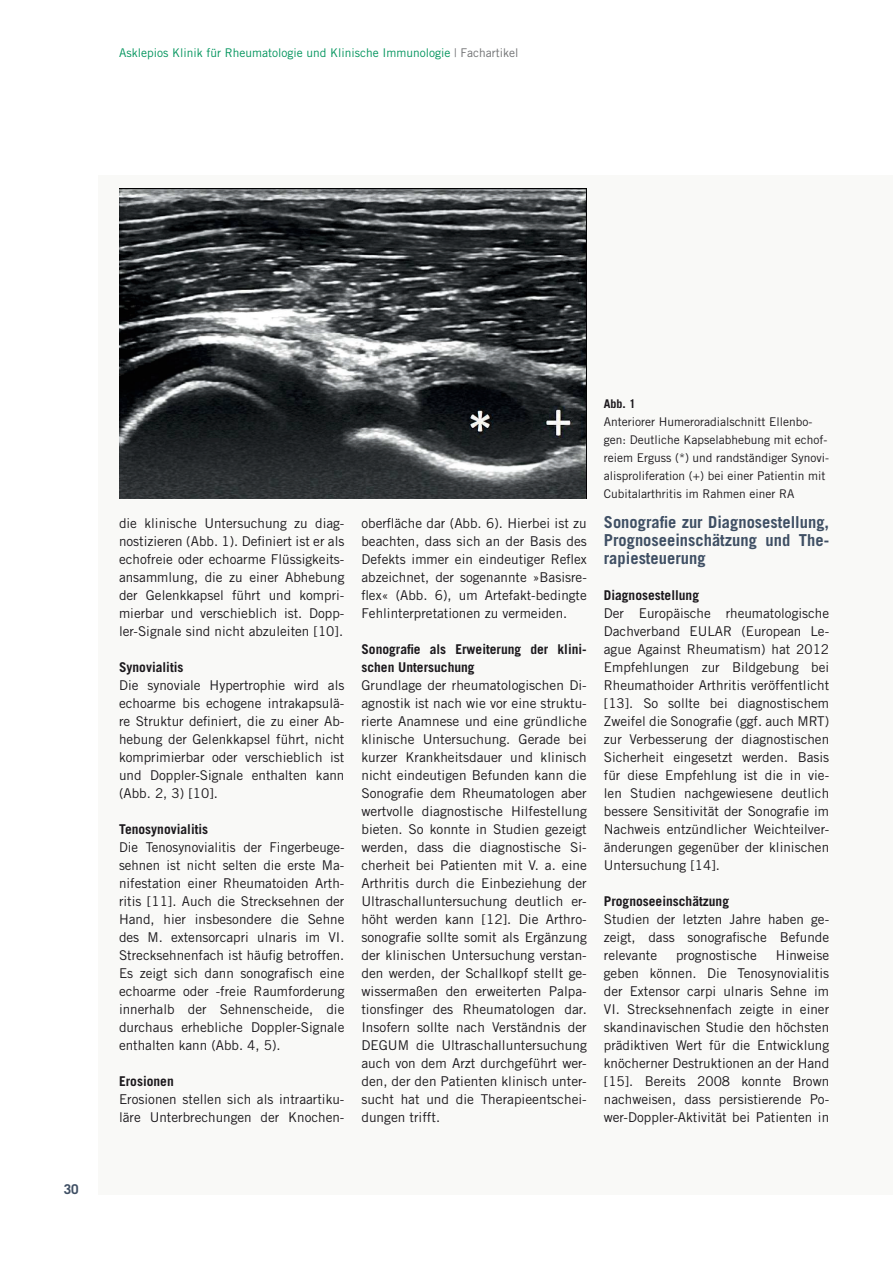
<style>
.page{position:relative;width:893px;height:1263px;background:#fff}
.page>*{position:absolute;margin:0;border:0;box-sizing:border-box;transform-origin:0 0}
.t1{font:700 16.5px/18px "Trade Gothic LT Std";color:#3f4f64;text-align:justify}
.t2{font:13.5px/18px "Trade Gothic LT Std";color:#1b181c;text-align:justify}
.t3{font:700 13.5px/18px "Trade Gothic LT Std";color:#1b181c}
.t4{font:700 13.5px "Trade Gothic LT Std";color:#3f4f64}
.t5{font:12px/18px "Trade Gothic LT Std";color:#1b181c}
.t6{font:12px "Trade Gothic LT Std";color:#00945c}
.t7{font:700 12px "Trade Gothic LT Std";color:#1b181c}
.s1{color:#707173}
</style>
<div class="page">
<div style="left:98px;top:175px;width:795px;height:1020px;background:#f9f9f7"></div>
<img style="left:119px;top:188px;width:468px;height:311px">
<p class="t6" style="left:119px;top:45px;width:401px">Asklepios Klinik für Rheumatologie und Klinische Immunologie <span class="s1">| Fachartikel</span></p>
<p class="t4" style="left:64px;top:1181px;width:17px">30</p>
<p class="t2" style="left:119px;top:514px;width:227px">die klinische Untersuchung zu diag&shy;nostizieren (Abb. 1). Definiert ist er als echofreie oder echoarme Flüssigkeits&shy;ansammlung, die zu einer Abhebung der Gelenkkapsel führt und kompri&shy;mierbar und verschieblich ist. Dopp&shy;ler-Signale sind nicht abzuleiten [10].</p>
<p class="t3" style="left:119px;top:658px;width:66px">Synovialitis</p>
<p class="t2" style="left:119px;top:676px;width:227px">Die synoviale Hypertrophie wird als echoarme bis echogene intrakapsulä&shy;re Struktur definiert, die zu einer Ab&shy;hebung der Gelenkkapsel führt, nicht komprimierbar oder verschieblich ist und Doppler-Signale enthalten kann (Abb. 2, 3) [10].</p>
<p class="t3" style="left:119px;top:820px;width:91px">Tenosynovialitis</p>
<p class="t2" style="left:119px;top:838px;width:227px">Die Tenosynovialitis der Fingerbeuge&shy;sehnen ist nicht selten die erste Ma&shy;nifestation einer Rheumatoiden Arth&shy;ritis [11]. Auch die Strecksehnen der Hand, hier insbesondere die Sehne des M. extensorcapri ulnaris im VI.<br>Strecksehnenfach ist häufig betroffen.<br>Es zeigt sich dann sonografisch eine echoarme oder -freie Raumforderung innerhalb der Sehnenscheide, die durchaus erhebliche Doppler-Signale enthalten kann (Abb. 4, 5).</p>
<p class="t3" style="left:119px;top:1072px;width:56px">Erosionen</p>
<p class="t2" style="left:119px;top:1090px;width:227px">Erosionen stellen sich als intraartiku&shy;läre Unterbrechungen der Knochen-</p>
<p class="t2" style="left:361px;top:514px;width:227px">oberfläche dar (Abb. 6). Hierbei ist zu beachten, dass sich an der Basis des Defekts immer ein eindeutiger Reflex abzeichnet, der sogenannte »Basisre&shy;flex« (Abb. 6), um Artefakt-bedingte Fehlinterpretationen zu vermeiden.</p>
<p class="t3" style="left:361px;top:640px;width:227px">Sonografie als Erweiterung der klini&shy;schen Untersuchung</p>
<p class="t2" style="left:361px;top:676px;width:227px">Grundlage der rheumatologischen Di&shy;agnostik ist nach wie vor eine struktu&shy;rierte Anamnese und eine gründliche klinische Untersuchung. Gerade bei kurzer Krankheitsdauer und klinisch nicht eindeutigen Befunden kann die Sonografie dem Rheumatologen aber wertvolle diagnostische Hilfestellung bieten. So konnte in Studien gezeigt werden, dass die diagnostische Si&shy;cherheit bei Patienten mit V. a. eine Arthritis durch die Einbeziehung der Ultraschalluntersuchung deutlich er&shy;höht werden kann [12]. Die Arthro&shy;sonografie sollte somit als Ergänzung der klinischen Untersuchung verstan&shy;den werden, der Schallkopf stellt ge&shy;wissermaßen den erweiterten Palpa&shy;tionsfinger des Rheumatologen dar.<br>Insofern sollte nach Verständnis der DEGUM die Ultraschalluntersuchung auch von dem Arzt durchgeführt wer&shy;den, der den Patienten klinisch unter&shy;sucht hat und die Therapieentschei&shy;dungen trifft.</p>
<p class="t7" style="left:604px;top:396px;width:34px">Abb. 1</p>
<p class="t5" style="left:604px;top:413px;width:227px">Anteriorer Humeroradialschnitt Ellenbo&shy;gen: Deutliche Kapselabhebung mit echof&shy;reiem Erguss (*) und randständiger Synovi&shy;alisproliferation (+) bei einer Patientin mit Cubitalarthritis im Rahmen einer RA</p>
<p class="t1" style="left:604px;top:513px;width:227px">Sonografie zur Diagnosestellung, Prognoseeinschätzung und The&shy;rapiesteuerung</p>
<p class="t3" style="left:604px;top:586px;width:97px">Diagnosestellung</p>
<p class="t2" style="left:604px;top:604px;width:227px">Der Europäische rheumatologische Dachverband EULAR (European Le&shy;ague Against Rheumatism) hat 2012<br>Empfehlungen zur Bildgebung bei Rheumathoider Arthritis veröffentlicht [13]. So sollte bei diagnostischem Zweifel die Sonografie (ggf. auch MRT) zur Verbesserung der diagnostischen Sicherheit eingesetzt werden. Basis für diese Empfehlung ist die in vie&shy;len Studien nachgewiesene deutlich bessere Sensitivität der Sonografie im Nachweis entzündlicher Weichteilver&shy;änderungen gegenüber der klinischen Untersuchung [14].</p>
<p class="t3" style="left:604px;top:892px;width:127px">Prognoseeinschätzung</p>
<p class="t2" style="left:604px;top:910px;width:227px">Studien der letzten Jahre haben ge&shy;zeigt, dass sonografische Befunde relevante</p>
<p class="t2" style="left:604px;top:946px;width:227px;text-indent:172px">Hinweise geben können. Die Tenosynovialitis der Extensor carpi ulnaris Sehne im VI. Strecksehnenfach zeigte in einer skandinavischen Studie den höchsten prädiktiven Wert für die Entwicklung knöcherner Destruktionen an der Hand [15]. Bereits 2008 konnte Brown nachweisen, dass persistierende Po&shy;wer-Doppler-Aktivität bei Patienten in</p>
<p class="t2" style="left:676px;top:946px;width:82px">prognostische</p>
</div>
